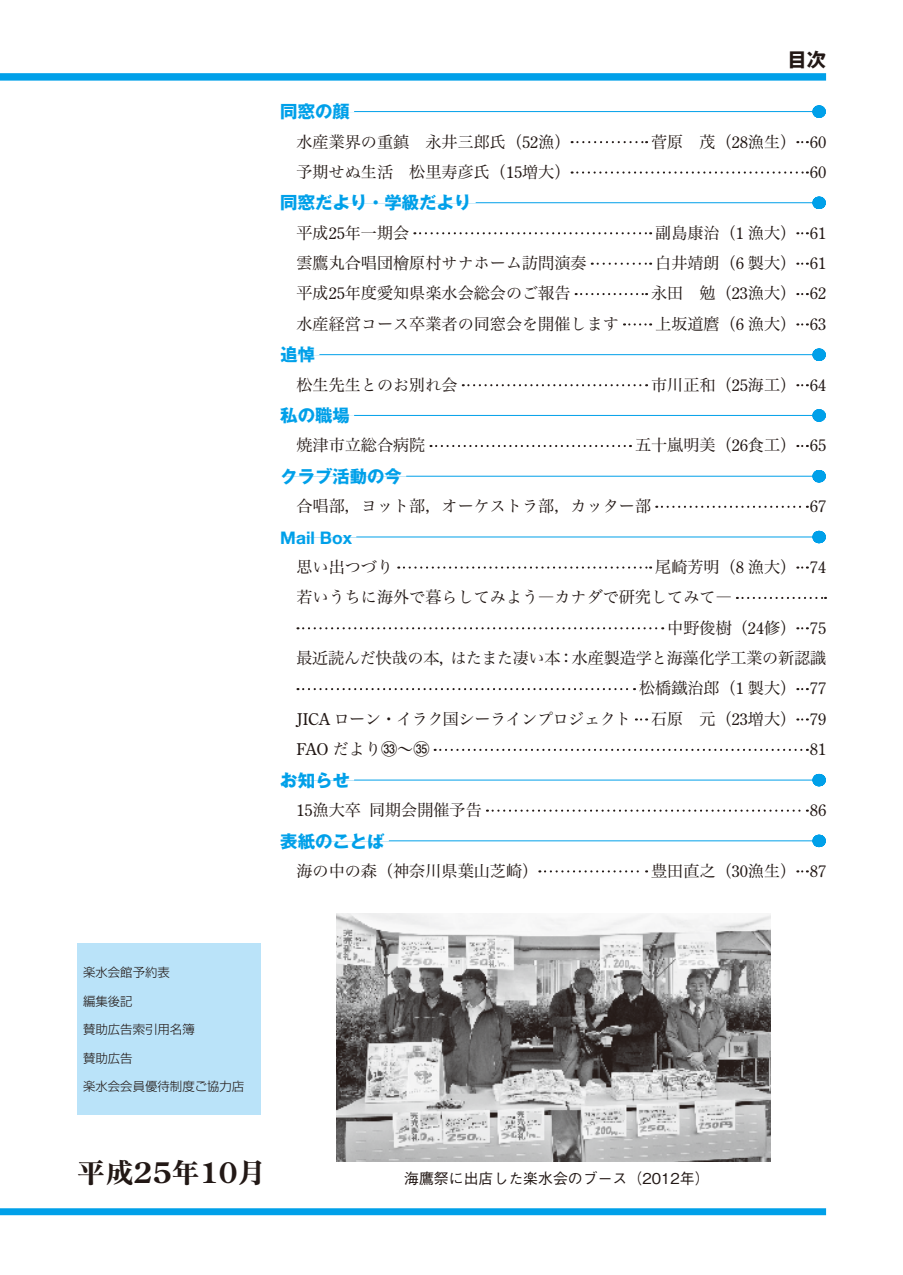
<style>
.page{position:relative;width:903px;height:1275px;background:#fff}
.page>*{position:absolute;margin:0;border:0;box-sizing:border-box;transform-origin:0 0}
.t1{font:28.53px "Matisse Pro B";color:#221815}
.t2{font:700 19.25px "Gothic MB101 Pr 6";color:#221815}
.t3{font:700 17.32px "Gothic MB101 Pr 6";color:#00a0e9}
.t4{font:700 17.32px "Helvetica Neue LT Std";color:#00a0e9}
.t5{font:16.1px "Hira Min Pro W3";color:#221815}
.t6{font:16.1px "Hira Min Pro W3";letter-spacing:-.03em;color:#221815}
.t7{font:16.1px "Century Old Style Std";color:#221815}
.t8{font:500 14.88px "Gothic BBB Pr 6";color:#221815}
.t9{font:300 12.42px "Shin Go Pr 6";color:#221815}
.s1{font-family:"Century Old Style Std"}
.s2{font-family:"Futo Go B101 Pr 6";font-weight:700}
.s3{font-family:"Century Old Style Std";font-weight:700}
</style>
<div class="page">
<div style="left:0;top:73px;width:826px;height:8px;background:#00a0e9"></div>
<div style="left:0;top:1208px;width:826px;height:7px;background:#00a0e9"></div>
<svg style="left:818px;top:105px;width:2px;height:13px"></svg>
<hr style="left:285px;top:111px;width:540px;height:1px;background:#00a0e9">
<div style="left:280px;top:107px;width:74px;height:5px;background:#fff"></div>
<svg style="left:818px;top:197px;width:2px;height:12px"></svg>
<hr style="left:285px;top:202px;width:540px;height:1px;background:#00a0e9">
<div style="left:280px;top:198px;width:196px;height:5px;background:#fff"></div>
<svg style="left:818px;top:348px;width:2px;height:13px"></svg>
<hr style="left:285px;top:354px;width:540px;height:1px;background:#00a0e9">
<div style="left:280px;top:350px;width:39px;height:5px;background:#fff"></div>
<svg style="left:818px;top:409px;width:2px;height:13px"></svg>
<hr style="left:285px;top:415px;width:540px;height:1px;background:#00a0e9">
<div style="left:280px;top:411px;width:74px;height:5px;background:#fff"></div>
<svg style="left:818px;top:470px;width:2px;height:12px"></svg>
<hr style="left:285px;top:476px;width:540px;height:1px;background:#00a0e9">
<div style="left:280px;top:472px;width:126px;height:5px;background:#fff"></div>
<svg style="left:818px;top:531px;width:2px;height:12px"></svg>
<hr style="left:285px;top:537px;width:540px;height:1px;background:#00a0e9">
<svg style="left:818px;top:774px;width:2px;height:12px"></svg>
<hr style="left:285px;top:780px;width:540px;height:1px;background:#00a0e9">
<svg style="left:818px;top:835px;width:2px;height:12px"></svg>
<hr style="left:285px;top:840px;width:540px;height:1px;background:#00a0e9">
<div style="left:280px;top:836px;width:109px;height:5px;background:#fff"></div>
<svg style="left:572px;top:141px;width:75px;height:2px"></svg>
<svg style="left:797px;top:141px;width:11px;height:2px"></svg>
<svg style="left:572px;top:171px;width:236px;height:3px"></svg>
<svg style="left:414px;top:232px;width:237px;height:2px"></svg>
<svg style="left:797px;top:232px;width:11px;height:2px"></svg>
<svg style="left:592px;top:263px;width:59px;height:2px"></svg>
<svg style="left:797px;top:263px;width:11px;height:2px"></svg>
<svg style="left:576px;top:293px;width:71px;height:2px"></svg>
<svg style="left:797px;top:293px;width:11px;height:2px"></svg>
<svg style="left:624px;top:323px;width:27px;height:2px"></svg>
<svg style="left:797px;top:323px;width:11px;height:2px"></svg>
<svg style="left:463px;top:384px;width:184px;height:2px"></svg>
<svg style="left:797px;top:384px;width:11px;height:2px"></svg>
<svg style="left:430px;top:445px;width:201px;height:2px"></svg>
<svg style="left:797px;top:445px;width:11px;height:2px"></svg>
<svg style="left:656px;top:506px;width:152px;height:2px"></svg>
<svg style="left:398px;top:566px;width:253px;height:3px"></svg>
<svg style="left:797px;top:566px;width:11px;height:3px"></svg>
<svg style="left:737px;top:597px;width:89px;height:2px"></svg>
<svg style="left:297px;top:627px;width:366px;height:2px"></svg>
<svg style="left:797px;top:627px;width:11px;height:2px"></svg>
<svg style="left:297px;top:688px;width:338px;height:2px"></svg>
<svg style="left:797px;top:688px;width:11px;height:2px"></svg>
<svg style="left:636px;top:718px;width:11px;height:2px"></svg>
<svg style="left:797px;top:718px;width:11px;height:2px"></svg>
<svg style="left:435px;top:749px;width:373px;height:2px"></svg>
<svg style="left:487px;top:810px;width:321px;height:2px"></svg>
<svg style="left:539px;top:870px;width:108px;height:2px"></svg>
<svg style="left:797px;top:870px;width:11px;height:2px"></svg>
<div style="left:77px;top:944px;width:183px;height:171px;background:#bae3f9"></div>
<img style="left:336px;top:913px;width:434px;height:248px">
<p class="t2" style="left:788px;top:43px;width:40px">目次</p>
<p class="t3" style="left:280px;top:97px;width:71px">同窓の顔</p>
<p class="t5" style="left:296px;top:128px;width:276px">水産業界の重鎮 永井三郎氏（<span class="s1">52</span>漁）</p>
<p class="t5" style="left:651px;top:128px;width:176px">菅原 茂（<span class="s1">28</span>漁生） <span class="s1">60</span></p>
<p class="t5" style="left:296px;top:158px;width:276px">予期せぬ生活 松里寿彦氏（<span class="s1">15</span>増大）</p>
<p class="t7" style="left:810px;top:162px;width:18px">60</p>
<p class="t3" style="left:280px;top:188px;width:192px">同窓だより・学級だより</p>
<p class="t5" style="left:296px;top:219px;width:114px">平成<span class="s1">25</span>年一期会</p>
<p class="t5" style="left:655px;top:219px;width:172px">副島康治（<span class="s1">1</span> 漁大） <span class="s1">61</span></p>
<p class="t5" style="left:296px;top:249px;width:292px">雲鷹丸合唱団檜原村サナホーム訪問演奏</p>
<p class="t5" style="left:655px;top:249px;width:172px">白井靖朗（<span class="s1">6</span> 製大） <span class="s1">61</span></p>
<p class="t5" style="left:296px;top:280px;width:276px">平成<span class="s1">25</span>年度愛知県楽水会総会のご報告</p>
<p class="t5" style="left:651px;top:280px;width:176px">永田 勉（<span class="s1">23</span>漁大） <span class="s1">62</span></p>
<p class="t5" style="left:296px;top:310px;width:324px">水産経営コース卒業者の同窓会を開催します</p>
<p class="t5" style="left:655px;top:310px;width:172px">上坂道麿（<span class="s1">6</span> 漁大） <span class="s1">63</span></p>
<p class="t3" style="left:280px;top:340px;width:36px">追悼</p>
<p class="t5" style="left:296px;top:371px;width:163px">松生先生とのお別れ会</p>
<p class="t5" style="left:651px;top:371px;width:176px">市川正和（<span class="s1">25</span>海工） <span class="s1">64</span></p>
<p class="t3" style="left:280px;top:401px;width:71px">私の職場</p>
<p class="t5" style="left:296px;top:432px;width:130px">焼津市立総合病院</p>
<p class="t5" style="left:635px;top:432px;width:192px">五十嵐明美（<span class="s1">26</span>食工） <span class="s1">65</span></p>
<p class="t3" style="left:280px;top:462px;width:123px">クラブ活動の今</p>
<p class="t5" style="left:296px;top:492px;width:356px">合唱部，ヨット部，オーケストラ部，カッター部</p>
<p class="t7" style="left:810px;top:496px;width:18px">67</p>
<p class="t4" style="left:280px;top:527px;width:73px">Mail Box</p>
<p class="t5" style="left:296px;top:553px;width:98px">思い出つづり</p>
<p class="t5" style="left:655px;top:553px;width:172px">尾崎芳明（<span class="s1">8</span> 漁大） <span class="s1">74</span></p>
<p class="t5" style="left:296px;top:583px;width:437px">若いうちに海外で暮らしてみよう―カナダで研究してみて―</p>
<p class="t5" style="left:667px;top:614px;width:160px">中野俊樹（<span class="s1">24</span>修） <span class="s1">75</span></p>
<p class="t5" style="left:296px;top:644px;width:531px">最近読んだ快哉の本，はたまた凄い本：水産製造学と海藻化学工業の新認識</p>
<p class="t5" style="left:639px;top:675px;width:188px">松橋鐵治郎（<span class="s1">1</span> 製大） <span class="s1">77</span></p>
<p class="t6" style="left:296px;top:705px;width:531px"><span class="s1">JICA</span> ローン・イラク国シーラインプロジェクト 石原 元（<span class="s1">23</span>増大） <span class="s1">79</span></p>
<p class="t5" style="left:296px;top:735px;width:135px"><span class="s1">FAO</span> だより<span class="s2">㉝</span>～<span class="s2">㉟</span></p>
<p class="t7" style="left:810px;top:739px;width:18px">81</p>
<p class="t3" style="left:280px;top:766px;width:71px">お知らせ</p>
<p class="t5" style="left:296px;top:796px;width:187px"><span class="s1">15</span>漁大卒同期会開催予告</p>
<p class="t7" style="left:810px;top:800px;width:18px">86</p>
<p class="t3" style="left:280px;top:826px;width:106px">表紙のことば</p>
<p class="t5" style="left:296px;top:857px;width:243px">海の中の森（神奈川県葉山芝崎）</p>
<p class="t5" style="left:651px;top:857px;width:176px">豊田直之（<span class="s1">30</span>漁生） <span class="s1">87</span></p>
<p class="t9" style="left:83px;top:962px;width:88px">楽水会館予約表</p>
<p class="t9" style="left:83px;top:991px;width:51px">編集後記</p>
<p class="t9" style="left:83px;top:1019px;width:113px">賛助広告索引用名簿</p>
<p class="t9" style="left:83px;top:1048px;width:51px">賛助広告</p>
<p class="t9" style="left:83px;top:1076px;width:163px">楽水会会員優待制度ご協力店</p>
<h1 class="t1" style="left:77px;top:1154px;width:191px">平成<span class="s3">25</span>年<span class="s3">10</span>月</h1>
<p class="t8" style="left:404px;top:1167px;width:307px">海鷹祭に出店した楽水会のブース（2012年）</p>
</div>
